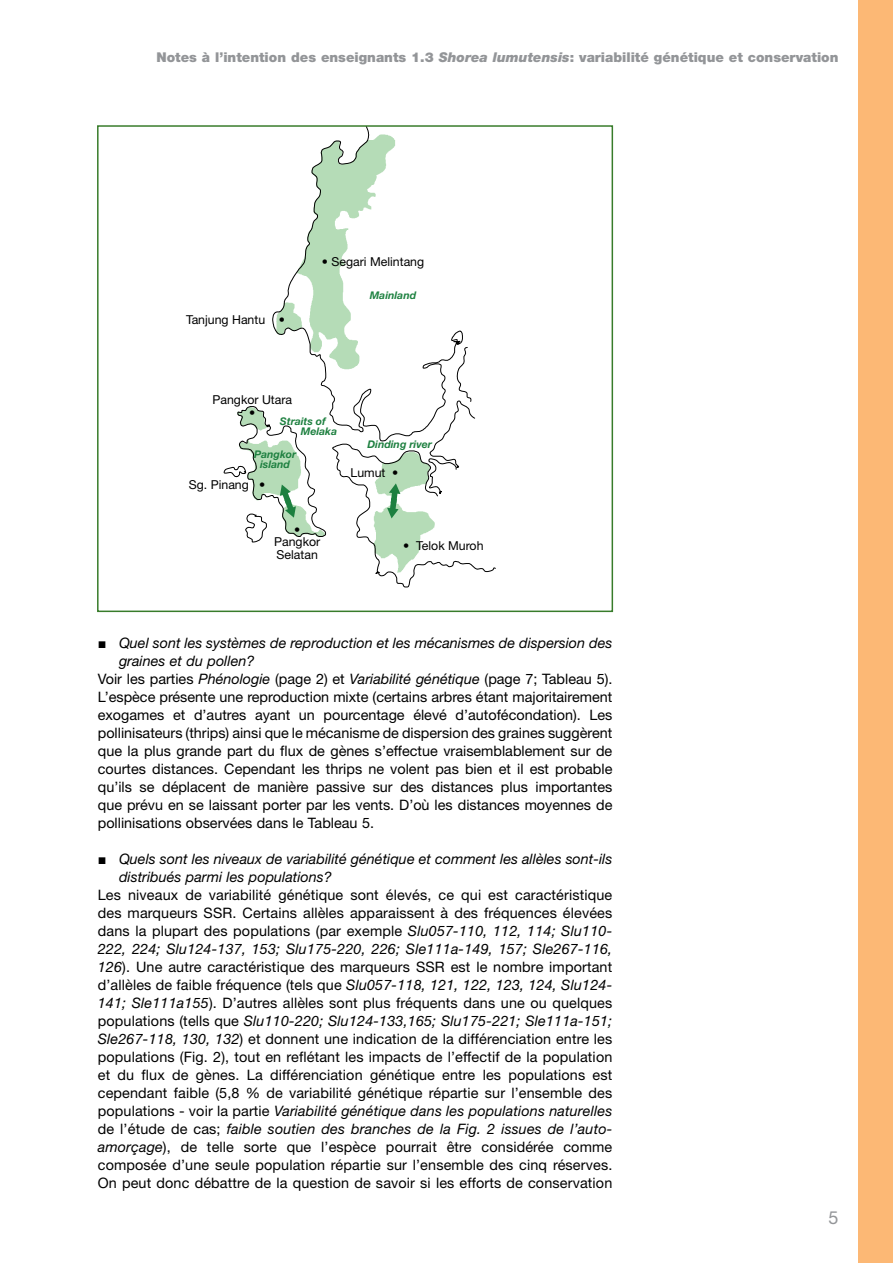
<style>
.page{position:relative;width:893px;height:1263px;background:#fff}
.page>*{position:absolute;margin:0;border:0;box-sizing:border-box;transform-origin:0 0}
.t1{font:18px "Helvetica Neue LT Std";color:#939598}
.t2{font:14.4px/18px "Helvetica Neue LT Std";color:#000;text-align:justify}
.t3{font:italic 14.4px/18px "Helvetica Neue LT Std";color:#000}
.t4{font:900 13.5px "Helvetica Neue LT Std";color:#939598}
.t5{font:12.3px/12.3px "Helvetica Neue LT Std";color:#000;text-align:center}
.t6{font:italic 700 10.5px/10.5px "Helvetica Neue LT Std";color:#1e8040}
.t7{font:italic 700 10.5px "Helvetica Neue LT Std";color:#1e8241}
.s1{font-style:italic}
.s2{font-family:"Arial";font-style:normal}
</style>
<div class="page">
<div style="left:859px;top:0;width:34px;height:1263px;background:#fcb875"></div>
<svg style="left:274px;top:128px;width:189px;height:268px"></svg>
<div style="left:183px;top:388px;width:117px;height:58px;background:#fff"></div>
<svg style="left:223px;top:406px;width:103px;height:137px"></svg>
<svg style="left:332px;top:342px;width:164px;height:246px"></svg>
<div style="left:97px;top:125px;width:516px;height:487px;border:2px solid #387c2b"></div>
<p class="t4" style="left:156px;top:49px;width:683px">Notes à l’intention des enseignants 1.3 <span class="s1">Shorea lumutensis</span>: variabilité génétique et conservation</p>
<p class="t5" style="left:322px;top:256px;width:104px">• Segari Melintang</p>
<p class="t5" style="left:186px;top:313px;width:101px">Tanjung Hantu •</p>
<p class="t7" style="left:370px;top:289px;width:48px">Mainland</p>
<p class="t5" style="left:212px;top:394px;width:81px">Pangkor Utara •</p>
<p class="t6" style="left:301px;top:416px;width:38px;text-indent:-21px">Straits of<br>Melaka</p>
<p class="t6" style="left:254px;top:448px;width:44px;text-align:center">Pangkor island</p>
<p class="t5" style="left:189px;top:479px;width:78px">Sg. Pinang •</p>
<p class="t5" style="left:274px;top:523px;width:48px">•<br>Pangkor<br>Selatan</p>
<p class="t6" style="left:367px;top:439px;width:66px">Dinding river</p>
<p class="t5" style="left:350px;top:466px;width:49px">Lumut •</p>
<p class="t5" style="left:403px;top:539px;width:82px">• Telok Muroh</p>
<p class="t3" style="left:98px;top:634px;width:516px"><span class="s2">■</span> Quel sont les systèmes de reproduction et les mécanismes de dispersion des</p>
<p class="t3" style="left:119px;top:652px;width:137px">graines et du pollen?</p>
<p class="t2" style="left:98px;top:670px;width:516px">Voir les parties <span class="s1">Phénologie</span> (page 2) et <span class="s1">Variabilité génétique</span> (page 7; Tableau 5).</p>
<p class="t2" style="left:98px;top:688px;width:516px">L’espèce présente une reproduction mixte (certains arbres étant majoritairement</p>
<p class="t2" style="left:98px;top:706px;width:516px">exogames et d’autres ayant un pourcentage élevé d’autofécondation). Les</p>
<p class="t2" style="left:98px;top:724px;width:516px">pollinisateurs (thrips) ainsi que le mécanisme de dispersion des graines suggèrent</p>
<p class="t2" style="left:98px;top:742px;width:516px">que la plus grande part du flux de gènes s’effectue vraisemblablement sur de</p>
<p class="t2" style="left:98px;top:760px;width:516px">courtes distances. Cependant les thrips ne volent pas bien et il est probable</p>
<p class="t2" style="left:98px;top:778px;width:516px">qu’ils se déplacent de manière passive sur des distances plus importantes</p>
<p class="t2" style="left:98px;top:796px;width:516px">que prévu en se laissant porter par les vents. D’où les distances moyennes de</p>
<p class="t2" style="left:98px;top:814px;width:278px">pollinisations observées dans le Tableau 5.</p>
<p class="t3" style="left:119px;top:850px;width:495px;text-indent:-21px"><span class="s2">■</span> Quels sont les niveaux de variabilité génétique et comment les allèles sont-ils distribués parmi les populations?</p>
<p class="t2" style="left:98px;top:886px;width:516px">Les niveaux de variabilité génétique sont élevés, ce qui est caractéristique des marqueurs SSR. Certains allèles apparaissent à des fréquences élevées dans la plupart des populations (par exemple <span class="s1">Slu057-110, 112, 114; Slu110- 222, 224; Slu124-137, 153; Slu175-220, 226; Sle111a-149, 157; Sle267-116, 126</span>). Une autre caractéristique des marqueurs SSR est le nombre important d’allèles de faible fréquence (tels que <span class="s1">Slu057-118, 121, 122, 123, 124, Slu124- 141; Sle111a155</span>). D’autres allèles sont plus fréquents dans une ou quelques populations (tells que <span class="s1">Slu110-220; Slu124-133,165; Slu175-221; Sle111a-151; Sle267-118, 130, 132</span>) et donnent une indication de la différenciation entre les populations (Fig. 2), tout en reflétant les impacts de l’effectif de la population et du flux de gènes. La différenciation génétique entre les populations est cependant faible (5,8 % de variabilité génétique répartie sur l’ensemble des populations - voir la partie <span class="s1">Variabilité génétique dans les populations naturelles </span>de l’étude de cas; <span class="s1">faible soutien des branches de la Fig. 2 issues de l’auto&shy;amorçage</span>), de telle sorte que l’espèce pourrait être considérée comme composée d’une seule population répartie sur l’ensemble des cinq réserves.<br>On peut donc débattre de la question de savoir si les efforts de conservation</p>
<p class="t1" style="left:828px;top:1207px;width:12px">5</p>
</div>
